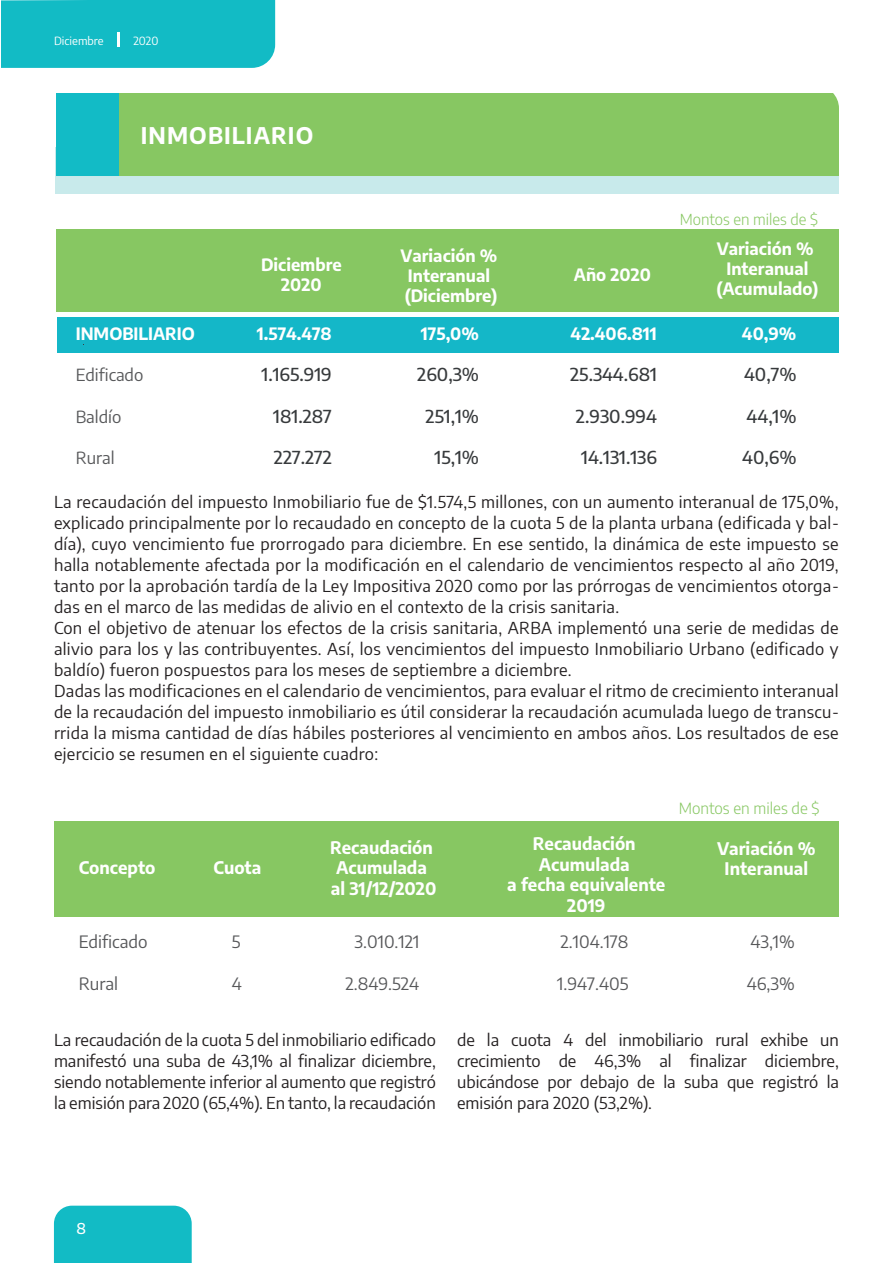
<style>
.page{position:relative;width:893px;height:1263px;background:#fff}
.page>*{position:absolute;margin:0;border:0;box-sizing:border-box;transform-origin:0 0}
.t1{font:700 22.5px "Encode Sans";letter-spacing:.05em;color:#fff}
.t2{font:500 17.85px "Encode Sans";letter-spacing:.005em;color:#373a3c}
.t3{font:700 17.1px/20.4px "Encode Sans";color:#fff;text-align:center}
.t4{font:17.1px "Encode Sans";color:#57585a}
.t5{font:700 16.8px/20.1px "Encode Sans";color:#fff;text-align:center}
.t6{font:16.8px "Encode Sans";color:#57585a}
.t7{font:16.5px/21px "Encode Sans";letter-spacing:.02em;color:#231f20;text-align:justify}
.t8{font:300 15.45px "Encode Sans";color:#87c762}
.t9{font:300 15.15px "Encode Sans";color:#87c762}
.t10{font:500 15px "Encode Sans";color:#fff}
.t11{font:11.25px "Encode Sans";color:#fff}
</style>
<div class="page">
<div style="left:1px;top:0;width:274px;height:68px;background:#12bbc5"></div>
<hr style="left:117px;top:33px;width:3px;height:14px;background:#fff">
<div style="left:54px;top:1206px;width:138px;height:57px;background:#12bbc5"></div>
<div style="left:56px;top:147px;width:783px;height:46px;background:#c8eaeb"></div>
<div style="left:118px;top:94px;width:721px;height:82px;background:#87c762"></div>
<div style="left:56px;top:94px;width:62px;height:82px;background:#12bbc6"></div>
<div style="left:57px;top:317px;width:781px;height:36px;background:#14b7c8"></div>
<div style="left:56px;top:229px;width:783px;height:83px;background:#87c762"></div>
<div style="left:54px;top:821px;width:785px;height:96px;background:#87c762"></div>
<p class="t11" style="left:54px;top:33px;width:51px">Diciembre</p>
<p class="t11" style="left:133px;top:33px;width:27px">2020</p>
<p class="t1" style="left:141px;top:118px;width:174px">INMOBILIARIO</p>
<p class="t5" style="left:261px;top:254px;width:82px">Diciembre<br>2020</p>
<p class="t5" style="left:400px;top:244px;width:98px;text-align:left">Variación %<br>Interanual (Diciembre)</p>
<p class="t5" style="left:574px;top:263px;width:79px">Año 2020</p>
<p class="t9" style="left:680px;top:208px;width:140px">Montos en miles de $</p>
<p class="t5" style="left:716px;top:238px;width:104px">Variación %<br>Interanual (Acumulado)</p>
<p class="t5" style="left:76px;top:322px;width:121px">INMOBILIARIO</p>
<p class="t5" style="left:257px;top:322px;width:76px">1.574.478</p>
<p class="t5" style="left:421px;top:322px;width:60px">175,0%</p>
<p class="t5" style="left:571px;top:322px;width:88px">42.406.811</p>
<p class="t5" style="left:742px;top:322px;width:56px">40,9%</p>
<p class="t6" style="left:76px;top:363px;width:69px">Edificado</p>
<p class="t2" style="left:262px;top:362px;width:72px">1.165.919</p>
<p class="t2" style="left:417px;top:362px;width:63px">260,3%</p>
<p class="t2" style="left:570px;top:362px;width:88px">25.344.681</p>
<p class="t2" style="left:744px;top:362px;width:54px">40,7%</p>
<p class="t6" style="left:76px;top:405px;width:47px">Baldío</p>
<p class="t2" style="left:273px;top:403px;width:60px">181.287</p>
<p class="t2" style="left:426px;top:403px;width:55px">251,1%</p>
<p class="t2" style="left:576px;top:403px;width:83px">2.930.994</p>
<p class="t2" style="left:746px;top:403px;width:52px">44,1%</p>
<p class="t6" style="left:76px;top:446px;width:40px">Rural</p>
<p class="t2" style="left:274px;top:445px;width:59px">227.272</p>
<p class="t2" style="left:434px;top:445px;width:46px">15,1%</p>
<p class="t2" style="left:581px;top:445px;width:77px">14.131.136</p>
<p class="t2" style="left:742px;top:445px;width:56px">40,6%</p>
<p class="t7" style="left:54px;top:491px;width:786px">La recaudación del impuesto Inmobiliario fue de $1.574,5 millones, con un aumento interanual de 175,0%, explicado principalmente por lo recaudado en concepto de la cuota 5 de la planta urbana (edificada y bal&shy;día), cuyo vencimiento fue prorrogado para diciembre. En ese sentido, la dinámica de este impuesto se halla notablemente afectada por la modificación en el calendario de vencimientos respecto al año 2019, tanto por la aprobación tardía de la Ley Impositiva 2020 como por las prórrogas de vencimientos otorga&shy;das en el marco de las medidas de alivio en el contexto de la crisis sanitaria.</p>
<p class="t7" style="left:54px;top:617px;width:786px">Con el objetivo de atenuar los efectos de la crisis sanitaria, ARBA implementó una serie de medidas de alivio para los y las contribuyentes. Así, los vencimientos del impuesto Inmobiliario Urbano (edificado y baldío) fueron pospuestos para los meses de septiembre a diciembre.</p>
<p class="t7" style="left:54px;top:680px;width:786px">Dadas las modificaciones en el calendario de vencimientos, para evaluar el ritmo de crecimiento interanual de la recaudación del impuesto inmobiliario es útil considerar la recaudación acumulada luego de transcu&shy;rrida la misma cantidad de días hábiles posteriores al vencimiento en ambos años. Los resultados de ese ejercicio se resumen en el siguiente cuadro:</p>
<p class="t3" style="left:79px;top:857px;width:78px">Concepto</p>
<p class="t3" style="left:213px;top:857px;width:49px">Cuota</p>
<p class="t8" style="left:679px;top:798px;width:142px">Montos en miles de $</p>
<p class="t3" style="left:330px;top:836px;width:108px">Recaudación<br>Acumulada al 31/12/2020</p>
<p class="t3" style="left:507px;top:833px;width:160px">Recaudación<br>Acumulada<br>a fecha equivalente<br>2019</p>
<p class="t3" style="left:717px;top:837px;width:100px">Variación %<br>Interanual</p>
<p class="t4" style="left:79px;top:930px;width:70px">Edificado</p>
<p class="t4" style="left:232px;top:930px;width:10px">5</p>
<p class="t4" style="left:355px;top:930px;width:66px">3.010.121</p>
<p class="t4" style="left:561px;top:930px;width:69px">2.104.178</p>
<p class="t4" style="left:750px;top:930px;width:46px">43,1%</p>
<p class="t4" style="left:79px;top:972px;width:41px">Rural</p>
<p class="t4" style="left:232px;top:972px;width:12px">4</p>
<p class="t4" style="left:345px;top:972px;width:75px">2.849.524</p>
<p class="t4" style="left:557px;top:972px;width:73px">1.947.405</p>
<p class="t4" style="left:747px;top:972px;width:50px">46,3%</p>
<p class="t7" style="left:54px;top:1029px;width:383px">La recaudación de la cuota 5 del inmobiliario edificado manifestó una suba de 43,1% al finalizar diciembre, siendo notablemente inferior al aumento que registró la emisión para 2020 (65,4%). En tanto, la recaudación</p>
<p class="t7" style="left:457px;top:1029px;width:383px">de la cuota 4 del inmobiliario rural exhibe un crecimiento de 46,3% al finalizar diciembre, ubicándose por debajo de la suba que registró la emisión para 2020 (53,2%).</p>
<p class="t10" style="left:77px;top:1217px;width:11px">8</p>
</div>
